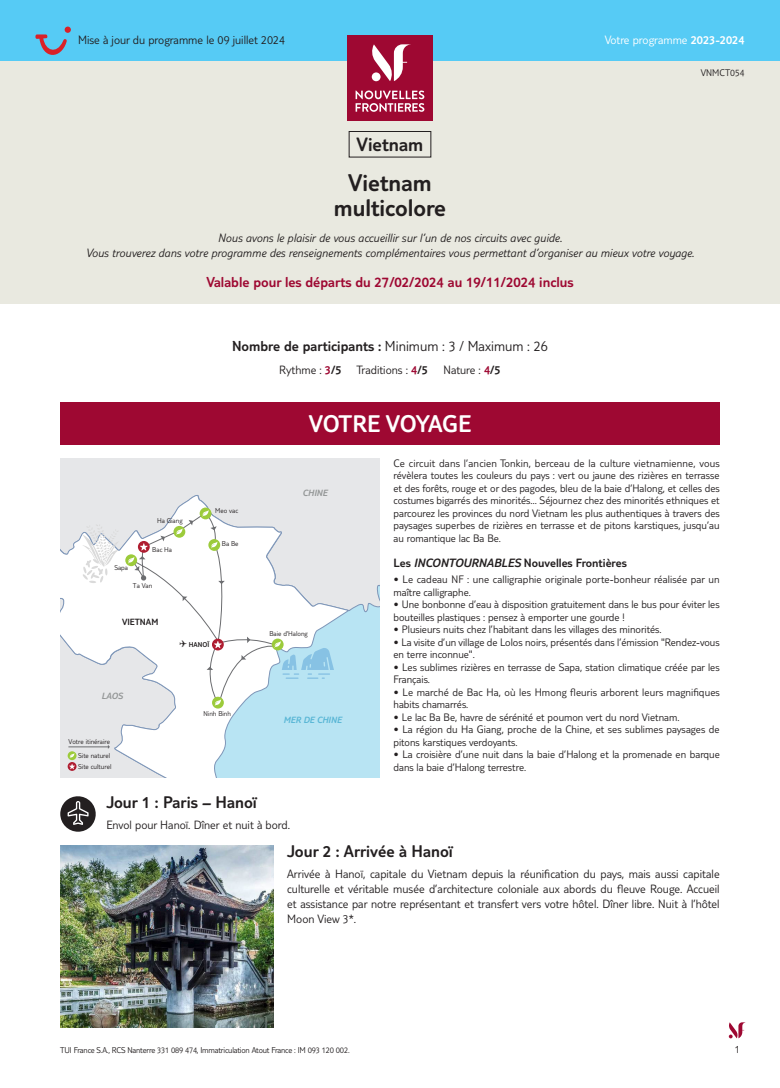
<style>
.page{position:relative;width:780px;height:1088px;background:#fff}
.page>*{position:absolute;margin:0;border:0;box-sizing:border-box;transform-origin:0 0}
.t1{font:300 25px/25px "TUI Type";color:#231f20;text-align:center}
.t2{font:300 25px "TUI Type";letter-spacing:-.015em;color:#fff}
.t3{font:300 20px "TUI Type";color:#231f20}
.t4{font:300 17.5px "TUI Type";color:#231f20}
.t5{font:300 15px "TUI Type";color:#9e0832}
.t6{font:300 15px "TUI Type";color:#231f20}
.t7{font:300 12.5px/15px "TUI Type";color:#231f20;text-align:justify}
.t8{font:italic 300 12.5px/15px "TUI Type";color:#231f20;text-align:center}
.t9{font:300 12.5px "TUI Type";color:#231f20}
.t10{font:300 12.5px "TUI Type";color:#fff}
.t11{font:300 11.25px/12.5px "TUI Type";color:#231f20}
.t12{font:300 10px "TUI Type";color:#231f20}
.t13{font:italic 300 9.38px "TUI Type";color:#59b6d5}
.t14{font:italic 300 9.38px "TUI Type";color:#929595}
.t15{font:300 9.38px "TUI Type";color:#231f20}
.t16{font:300 8.75px "TUI Type";letter-spacing:-.02em;color:#231f20}
.t17{font:300 7.25px/14.1px "TUI Type";color:#231f20;text-align:right}
.t18{font:300 7.25px "TUI Type";color:#231f20}
.s1{font-style:inherit}
.s2{color:#9e0832}
.s3{font-style:italic}
</style>
<div class="page">
<svg style="left:728px;top:1022px;width:18px;height:16px"></svg>
<div style="left:0;top:0;width:780px;height:303px;background:#e9e9e0"></div>
<div style="left:0;top:0;width:780px;height:60px;background:#56cbf5"></div>
<div style="left:347px;top:35px;width:85px;height:85px;background:#9e0832"></div>
<svg style="left:355px;top:90px;width:69px;height:22px"></svg>
<svg style="left:371px;top:44px;width:40px;height:37px"></svg>
<div style="left:349px;top:131px;width:82px;height:26px;border:1px solid #231f20"></div>
<div style="left:60px;top:402px;width:659px;height:43px;background:#9e0832"></div>
<div style="left:60px;top:459px;width:319px;height:35px;background:#e6e7e9"></div>
<svg style="left:60px;top:494px;width:319px;height:284px"></svg>
<svg style="left:125px;top:554px;width:12px;height:12px"></svg>
<svg style="left:200px;top:507px;width:11px;height:12px"></svg>
<svg style="left:128px;top:510px;width:206px;height:202px"></svg>
<svg style="left:82px;top:524px;width:37px;height:59px"></svg>
<hr style="left:68px;top:746px;width:40px;height:1px;background:#6c6d70">
<svg style="left:64px;top:748px;width:12px;height:29px"></svg>
<svg style="left:60px;top:796px;width:36px;height:36px"></svg>
<img style="left:60px;top:845px;width:213px;height:183px">
<svg style="left:35px;top:27px;width:36px;height:28px"></svg>
<p class="t7" style="left:78px;top:32px;width:208px">Mise à jour du programme le 09 juillet 2024</p>
<h2 class="t3" style="left:356px;top:133px;width:68px">Vietnam</h2>
<h1 class="t1" style="left:334px;top:169px;width:114px">Vietnam multicolore</h1>
<p class="t10" style="left:604px;top:33px;width:141px">Votre programme <span class="s1">2023-2024</span></p>
<p class="t12" style="left:700px;top:67px;width:45px">VNMCT054</p>
<p class="t8" style="left:86px;top:230px;width:610px">Nous avons le plaisir de vous accueillir sur l’un de nos circuits avec guide.<br>Vous trouverez dans votre programme des renseignements complémentaires vous permettant d’organiser au mieux votre voyage.</p>
<h3 class="t5" style="left:206px;top:273px;width:368px">Valable pour les départs du 27/02/2024 au 19/11/2024 inclus</h3>
<h3 class="t6" style="left:232px;top:337px;width:317px">Nombre de participants : <span class="s1">Minimum : 3 / Maximum : 26</span></h3>
<p class="t7" style="left:279px;top:363px;width:150px">Rythme : <span class="s2">3</span><span class="s1">/5</span> Traditions : <span class="s2">4</span><span class="s1">/5</span></p>
<p class="t7" style="left:443px;top:363px;width:59px">Nature : <span class="s2">4</span><span class="s1">/5</span></p>
<h1 class="t2" style="left:309px;top:409px;width:164px">VOTRE VOYAGE</h1>
<p class="t11" style="left:393px;top:456px;width:328px;text-align:justify">Ce circuit dans l’ancien Tonkin, berceau de la culture vietnamienne, vous révèlera toutes les couleurs du pays : vert ou jaune des rizières en terrasse et des forêts, rouge et or des pagodes, bleu de la baie d’Halong, et celles des costumes bigarrés des minorités… Séjournez chez des minorités ethniques et parcourez les provinces du nord Vietnam les plus authentiques à travers des paysages superbes de rizières en terrasse et de pitons karstiques, jusqu’au au romantique lac Ba Be.</p>
<p class="t9" style="left:393px;top:556px;width:235px">Les <span class="s3">INCONTOURNABLES</span> Nouvelles Frontières</p>
<p class="t11" style="left:393px;top:573px;width:327px">• Le cadeau NF : une calligraphie originale porte-bonheur réalisée par un maître calligraphe.</p>
<p class="t11" style="left:393px;top:598px;width:327px">• Une bonbonne d’eau à disposition gratuitement dans le bus pour éviter les bouteilles plastiques : pensez à emporter une gourde !</p>
<p class="t11" style="left:393px;top:623px;width:269px">• Plusieurs nuits chez l’habitant dans les villages des minorités.</p>
<p class="t11" style="left:393px;top:635px;width:327px">• La visite d’un village de Lolos noirs, présentés dans l’émission "Rendez-vous en terre inconnue".</p>
<p class="t11" style="left:393px;top:660px;width:327px">• Les sublimes rizières en terrasse de Sapa, station climatique créée par les<br>Français.</p>
<p class="t11" style="left:393px;top:685px;width:328px">• Le marché de Bac Ha, où les Hmong fleuris arborent leurs magnifiques habits chamarrés.</p>
<p class="t11" style="left:393px;top:710px;width:287px">• Le lac Ba Be, havre de sérénité et poumon vert du nord Vietnam.</p>
<p class="t11" style="left:393px;top:723px;width:327px">• La région du Ha Giang, proche de la Chine, et ses sublimes paysages de pitons karstiques verdoyants.</p>
<p class="t11" style="left:393px;top:748px;width:328px">• La croisière d’une nuit dans la baie d’Halong et la promenade en barque dans la baie d’Halong terrestre.</p>
<p class="t14" style="left:302px;top:487px;width:26px">CHINE</p>
<p class="t17" style="left:215px;top:504px;width:24px">Meo vac</p>
<p class="t17" style="left:222px;top:536px;width:18px">Ba Be</p>
<p class="t17" style="left:157px;top:513px;width:27px">Ha Giang</p>
<p class="t17" style="left:152px;top:542px;width:21px">Bac Ha</p>
<p class="t17" style="left:114px;top:560px;width:15px">Sapa</p>
<p class="t17" style="left:133px;top:578px;width:21px">Ta Van</p>
<p class="t15" style="left:122px;top:616px;width:38px">VIETNAM</p>
<p class="t17" style="left:269px;top:627px;width:40px">Baie d'Halong</p>
<p class="t18" style="left:179px;top:640px;width:31px">✈ HANOÏ</p>
<p class="t14" style="left:101px;top:690px;width:23px">LAOS</p>
<p class="t17" style="left:203px;top:706px;width:29px">Ninh Binh</p>
<p class="t13" style="left:283px;top:715px;width:59px">MER DE CHINE</p>
<p class="t17" style="left:68px;top:734px;width:43px">Votre itinéraire<br>Site naturel</p>
<p class="t17" style="left:78px;top:759px;width:35px">Site culturel</p>
<h3 class="t4" style="left:106px;top:792px;width:152px">Jour 1 : Paris – Hanoï</h3>
<p class="t7" style="left:106px;top:817px;width:185px">Envol pour Hanoï. Dîner et nuit à bord.</p>
<h3 class="t4" style="left:287px;top:841px;width:167px">Jour 2 : Arrivée à Hanoï</h3>
<p class="t7" style="left:287px;top:866px;width:434px">Arrivée à Hanoï, capitale du Vietnam depuis la réunification du pays, mais aussi capitale culturelle et véritable musée d’architecture coloniale aux abords du fleuve Rouge. Accueil et assistance par notre représentant et transfert vers votre hôtel. Dîner libre. Nuit à l’hôtel Moon View 3*.</p>
<p class="t16" style="left:60px;top:1045px;width:291px">TUI France S.A., RCS Nanterre 331 089 474, Immatriculation Atout France : IM 093 120 002.</p>
<p class="t11" style="left:734px;top:1042px;width:7px">1</p>
</div>
